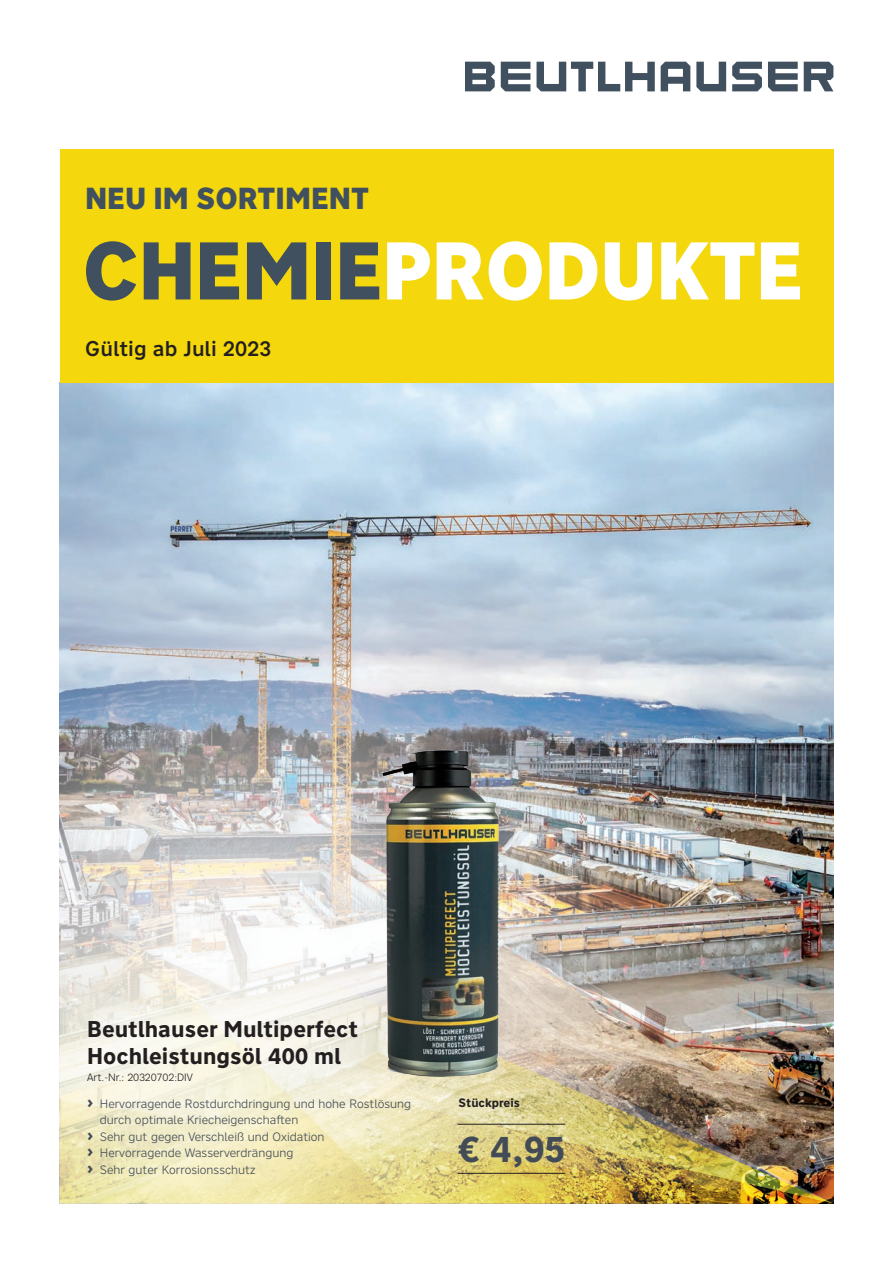
<style>
.page{position:relative;width:893px;height:1263px;background:#fff}
.page>*{position:absolute;margin:0;border:0;box-sizing:border-box;transform-origin:0 0}
.t1{font:900 80.4px "Nort";letter-spacing:-.01em;color:#fff}
.t2{font:700 36px "Nort";color:#434c56}
.t3{font:900 30px "Nort";color:#41505f}
.t4{font:700 22.5px/27px "Nort";color:#231f20}
.t5{font:500 21px "Nort";color:#231f20}
.t6{font:300 12px/16.5px "Nort";color:#434c56}
.t7{font:700 12px "Nort";color:#231f20}
.t8{font:300 10.5px "Nort";color:#231f20}
.s1{color:#41505f}
.s2{font-weight:700;font-size:18px}
</style>
<div class="page">
<svg style="left:696px;top:62px;width:30px;height:29px"></svg>
<svg style="left:661px;top:62px;width:29px;height:29px"></svg>
<svg style="left:536px;top:62px;width:119px;height:29px"></svg>
<svg style="left:732px;top:62px;width:30px;height:29px"></svg>
<svg style="left:804px;top:62px;width:29px;height:29px"></svg>
<svg style="left:768px;top:62px;width:30px;height:29px"></svg>
<svg style="left:501px;top:62px;width:29px;height:29px"></svg>
<svg style="left:465px;top:62px;width:30px;height:29px"></svg>
<img style="left:60px;top:383px;width:773px;height:438px">
<div style="left:60px;top:149px;width:773px;height:234px;background:#f4d80d"></div>
<img style="left:810px;top:980px;width:23px;height:223px">
<img style="left:59px;top:435px;width:751px;height:769px">
<svg style="left:59px;top:759px;width:458px;height:445px;background:#e5e1cc"></svg>
<hr style="left:457px;top:1173px;width:108px;height:1px;background:#231f20">
<hr style="left:457px;top:1124px;width:108px;height:1px;background:#231f20">
<img style="left:375px;top:727px;width:135px;height:359px">
<h3 class="t3" style="left:85px;top:178px;width:286px">NEU IM SORTIMENT</h3>
<h1 class="t1" style="left:83px;top:217px;width:722px"><span class="s1">CHEMIE</span>PRODUKTE</h1>
<h3 class="t5" style="left:85px;top:335px;width:188px">Gültig ab Juli 2023</h3>
<h3 class="t4" style="left:87px;top:1015px;width:272px">Beutlhauser Multiperfect<br>Hochleistungsöl 400 ml</h3>
<p class="t8" style="left:87px;top:1070px;width:107px">Art.-Nr.: 20320702:DIV</p>
<p class="t6" style="left:87px;top:1095px;width:326px"><span class="s2">›</span> Hervorragende Rostdurchdringung und hohe Rostlösung</p>
<p class="t7" style="left:459px;top:1095px;width:63px">Stückpreis</p>
<p class="t6" style="left:87px;top:1111px;width:239px;text-indent:13px">durch optimale Kriecheigenschaften<br><span class="s2">›</span> Sehr gut gegen Verschleiß und Oxidation <span class="s2">›</span> Hervorragende Wasserverdrängung<br><span class="s2">›</span> Sehr guter Korrosionsschutz</p>
<h2 class="t2" style="left:457px;top:1125px;width:109px">€ 4,95</h2>
</div>
